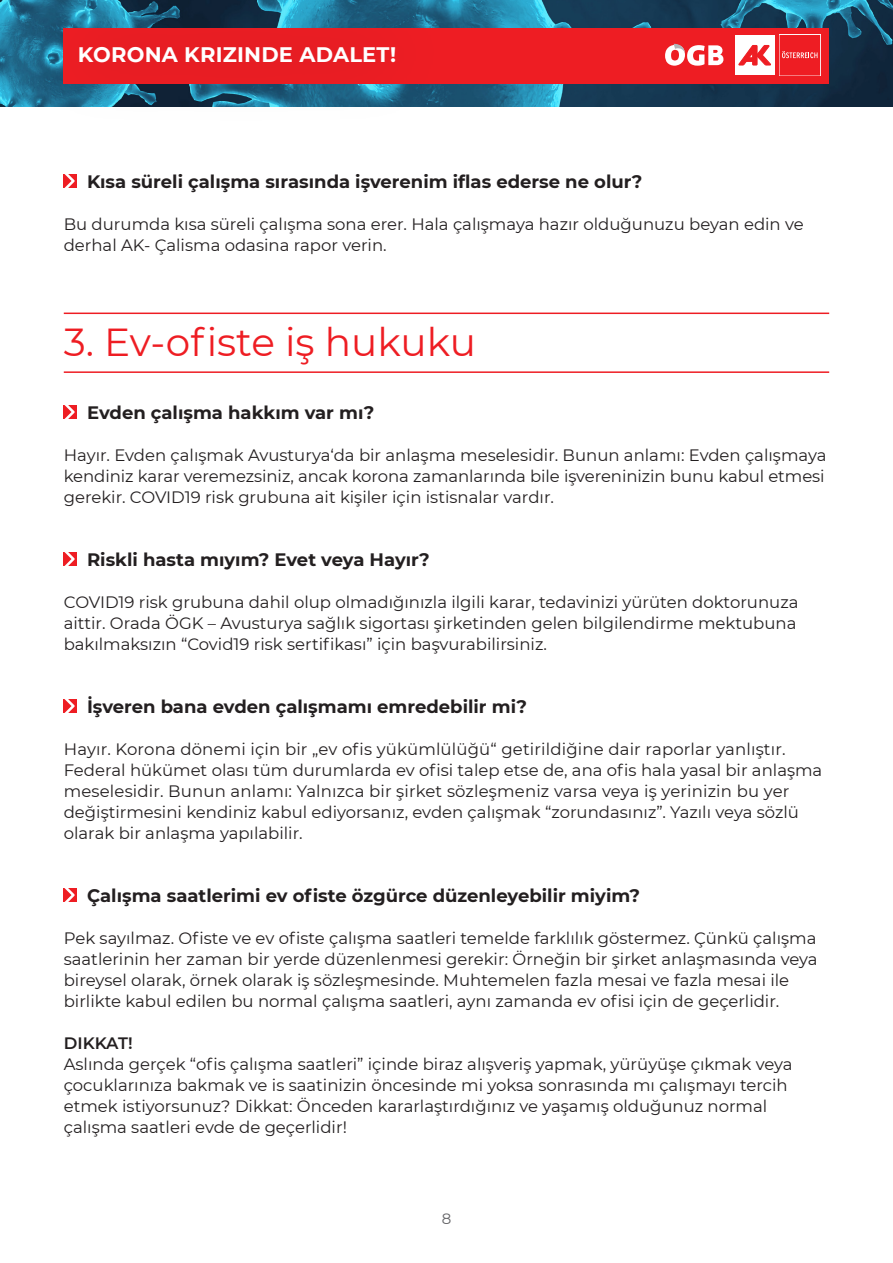
<style>
.page{position:relative;width:893px;height:1263px;background:#fff}
.page>*{position:absolute;margin:0;border:0;box-sizing:border-box;transform-origin:0 0}
.t1{font:39px "Montserrat";color:#ee1d23}
.t2{font:700 21px "Montserrat";letter-spacing:.01em;color:#fff}
.t3{font:700 18px "Montserrat";color:#231f20}
.t4{font:16.5px/21px "Montserrat";color:#231f20}
.t5{font:600 16.5px "Montserrat";color:#231f20}
.t6{font:15px "Montserrat";color:#636366}
</style>
<div class="page">
<img style="left:0;top:1px;width:893px;height:106px">
<div style="left:64px;top:28px;width:765px;height:55px;background:#ee1d23"></div>
<svg style="left:779px;top:35px;width:41px;height:41px"></svg>
<div style="left:735px;top:35px;width:40px;height:40px;background:#fff"></div>
<div style="left:780px;top:35px;width:40px;height:40px;background:#ee1d23"></div>
<svg style="left:739px;top:45px;width:32px;height:20px"></svg>
<svg style="left:782px;top:51px;width:35px;height:7px"></svg>
<svg style="left:665px;top:44px;width:58px;height:22px"></svg>
<div style="left:19px;top:0;width:434px;height:129px;background:#052b41;opacity:.35"></div>
<div style="left:64px;top:174px;width:13px;height:14px;background:#ee1d23"></div>
<svg style="left:64px;top:174px;width:11px;height:14px"></svg>
<div style="left:64px;top:405px;width:13px;height:14px;background:#ee1d23"></div>
<svg style="left:64px;top:405px;width:11px;height:14px"></svg>
<div style="left:64px;top:552px;width:13px;height:14px;background:#ee1d23"></div>
<svg style="left:64px;top:552px;width:11px;height:14px"></svg>
<div style="left:64px;top:699px;width:13px;height:14px;background:#ee1d23"></div>
<svg style="left:64px;top:699px;width:11px;height:14px"></svg>
<div style="left:64px;top:888px;width:13px;height:14px;background:#ee1d23"></div>
<svg style="left:64px;top:888px;width:11px;height:14px"></svg>
<hr style="left:64px;top:313px;width:765px;height:1px;background:#ee1d23">
<hr style="left:64px;top:371px;width:765px;height:2px;background:#ee1d23">
<p class="t2" style="left:78px;top:40px;width:320px">KORONA KRIZINDE ADALET!</p>
<p class="t3" style="left:87px;top:168px;width:557px">Kısa süreli çalışma sırasında işverenim iflas ederse ne olur?</p>
<p class="t4" style="left:64px;top:213px;width:741px">Bu durumda kısa süreli çalışma sona erer. Hala çalışmaya hazır olduğunuzu beyan edin ve derhal AK- Çalisma odasina rapor verin.</p>
<p class="t1" style="left:64px;top:315px;width:414px">3. Ev-ofiste iş hukuku</p>
<p class="t3" style="left:87px;top:399px;width:289px">Evden çalışma hakkım var mı?</p>
<p class="t4" style="left:64px;top:444px;width:764px;text-align:justify">Hayır. Evden çalışmak Avusturya‘da bir anlaşma meselesidir. Bunun anlamı: Evden çalışmaya kendiniz karar veremezsiniz, ancak korona zamanlarında bile işvereninizin bunu kabul etmesi gerekir. COVID19 risk grubuna ait kişiler için istisnalar vardır.</p>
<p class="t3" style="left:87px;top:546px;width:344px">Riskli hasta mıyım? Evet veya Hayır?</p>
<p class="t4" style="left:64px;top:591px;width:736px">COVID19 risk grubuna dahil olup olmadığınızla ilgili karar, tedavinizi yürüten doktorunuza aittir. Orada ÖGK – Avusturya sağlık sigortası şirketinden gelen bilgilendirme mektubuna bakılmaksızın “Covid19 risk sertifikası” için başvurabilirsiniz.</p>
<p class="t3" style="left:87px;top:693px;width:442px">İşveren bana evden çalışmamı emredebilir mi?</p>
<p class="t4" style="left:64px;top:738px;width:723px">Hayır. Korona dönemi için bir „ev ofis yükümlülüğü“ getirildiğine dair raporlar yanlıştır.</p>
<p class="t4" style="left:64px;top:759px;width:760px">Federal hükümet olası tüm durumlarda ev ofisi talep etse de, ana ofis hala yasal bir anlaşma meselesidir. Bunun anlamı: Yalnızca bir şirket sözleşmeniz varsa veya iş yerinizin bu yer değiştirmesini kendiniz kabul ediyorsanız, evden çalışmak “zorundasınız”. Yazılı veya sözlü olarak bir anlaşma yapılabilir.</p>
<p class="t3" style="left:87px;top:882px;width:555px">Çalışma saatlerimi ev ofiste özgürce düzenleyebilir miyim?</p>
<p class="t4" style="left:64px;top:927px;width:755px;text-align:justify">Pek sayılmaz. Ofiste ve ev ofiste çalışma saatleri temelde farklılık göstermez. Çünkü çalışma saatlerinin her zaman bir yerde düzenlenmesi gerekir: Örneğin bir şirket anlaşmasında veya bireysel olarak, örnek olarak iş sözleşmesinde. Muhtemelen fazla mesai ve fazla mesai ile</p>
<p class="t4" style="left:64px;top:990px;width:717px">birlikte kabul edilen bu normal çalışma saatleri, aynı zamanda ev ofisi için de geçerlidir.</p>
<p class="t5" style="left:64px;top:1031px;width:71px">DIKKAT!</p>
<p class="t4" style="left:64px;top:1053px;width:730px">Aslında gerçek “ofis çalışma saatleri” içinde biraz alışveriş yapmak, yürüyüşe çıkmak veya çocuklarınıza bakmak ve is saatinizin öncesinde mi yoksa sonrasında mı çalışmayı tercih</p>
<p class="t4" style="left:64px;top:1095px;width:705px">etmek istiyorsunuz? Dikkat: Önceden kararlaştırdığınız ve yaşamış olduğunuz normal çalışma saatleri evde de geçerlidir!</p>
<p class="t6" style="left:442px;top:1208px;width:11px">8</p>
</div>
